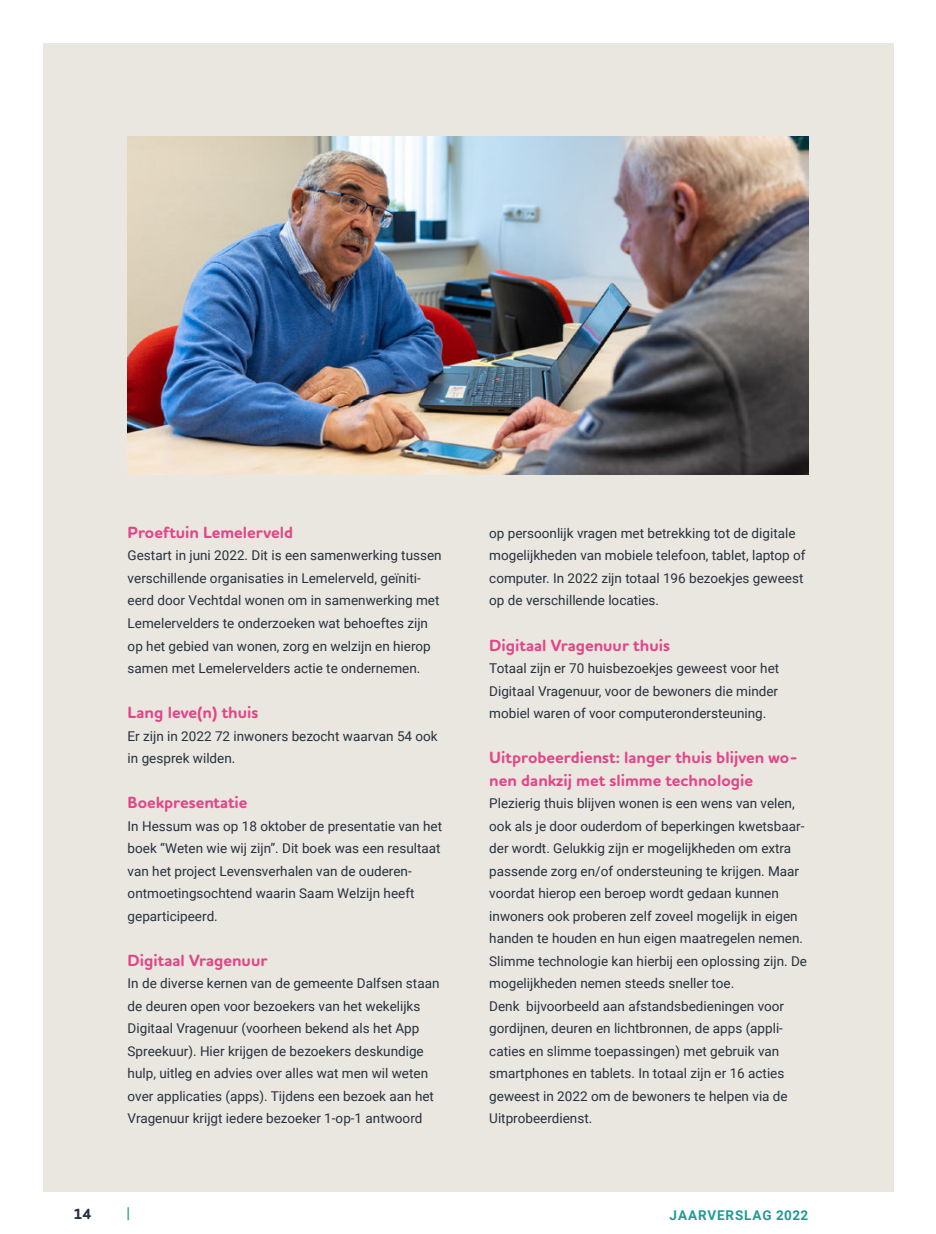
<style>
.page{position:relative;width:936px;height:1234px;background:#fff}
.page>*{position:absolute;margin:0;border:0;box-sizing:border-box;transform-origin:0 0}
.t1{font:700 16.5px/22.5px "Houschka Rounded";color:#e34688}
.t2{font:700 15px "Houschka Rounded";color:#26313e}
.t3{font:13.5px/22.5px "Roboto";color:#26313e}
.t4{font:700 13.5px "Roboto";letter-spacing:.065em;color:#1f9b96}
.t5{font:13.5px "Merriweather";color:#1f9b96}
</style>
<div class="page">
<div style="left:43px;top:43px;width:850px;height:1148px;background:#eae7e0"></div>
<img style="left:128px;top:136px;width:680px;height:338px">
<p class="t1" style="left:128px;top:522px;width:167px">Proeftuin Lemelerveld</p>
<p class="t3" style="left:128px;top:545px;width:315px">Gestart in juni 2022. Dit is een samenwerking tussen verschillende organisaties in Lemelerveld, geïniti&shy;eerd door Vechtdal wonen om in samenwerking met Lemelervelders te onderzoeken wat behoeftes zijn op het gebied van wonen, zorg en welzijn en hierop samen met Lemelervelders actie te ondernemen.</p>
<p class="t1" style="left:128px;top:702px;width:132px">Lang leve(n) thuis</p>
<p class="t3" style="left:128px;top:725px;width:311px">Er zijn in 2022 72 inwoners bezocht waarvan 54 ook in gesprek wilden.</p>
<p class="t1" style="left:128px;top:792px;width:121px">Boekpresentatie</p>
<p class="t3" style="left:128px;top:815px;width:316px">In Hessum was op 18 oktober de presentatie van het boek “Weten wie wij zijn”. Dit boek was een resultaat van het project Levensverhalen van de ouderen&shy;ontmoetingsochtend waarin Saam Welzijn heeft geparticipeerd.</p>
<p class="t1" style="left:128px;top:949px;width:141px">Digitaal Vragenuur</p>
<p class="t3" style="left:128px;top:973px;width:313px">In de diverse kernen van de gemeente Dalfsen staan de deuren open voor bezoekers van het wekelijks Digitaal Vragenuur (voorheen bekend als het App Spreekuur). Hier krijgen de bezoekers deskundige hulp, uitleg en advies over alles wat men wil weten over applicaties (apps). Tijdens een bezoek aan het Vragenuur krijgt iedere bezoeker 1-op-1 antwoord</p>
<p class="t3" style="left:489px;top:523px;width:318px">op persoonlijk vragen met betrekking tot de digitale mogelijkheden van mobiele telefoon, tablet, laptop of computer. In 2022 zijn totaal 196 bezoekjes geweest op de verschillende locaties.</p>
<p class="t1" style="left:489px;top:634px;width:182px">Digitaal Vragenuur thuis</p>
<p class="t3" style="left:489px;top:658px;width:291px;text-align:justify">Totaal zijn er 70 huisbezoekjes geweest voor het Digitaal Vragenuur, voor de bewoners die minder mobiel waren of voor computerondersteuning.</p>
<p class="t1" style="left:489px;top:747px;width:310px">Uitprobeerdienst: langer thuis blijven wo&shy;nen dankzij met slimme technologie</p>
<p class="t3" style="left:489px;top:793px;width:319px">Plezierig thuis blijven wonen is een wens van velen, ook als je door ouderdom of beperkingen kwetsbaar&shy;der wordt. Gelukkig zijn er mogelijkheden om extra passende zorg en/of ondersteuning te krijgen. Maar voordat hierop een beroep wordt gedaan kunnen inwoners ook proberen zelf zoveel mogelijk in eigen handen te houden en hun eigen maatregelen nemen.<br>Slimme technologie kan hierbij een oplossing zijn. De mogelijkheden nemen steeds sneller toe.<br>Denk bijvoorbeeld aan afstandsbedieningen voor gordijnen, deuren en lichtbronnen, de apps (appli&shy;caties en slimme toepassingen) met gebruik van smartphones en tablets. In totaal zijn er 16 acties geweest in 2022 om de bewoners te helpen via de Uitprobeerdienst.</p>
<p class="t2" style="left:73px;top:1206px;width:19px">14</p>
<p class="t5" style="left:125px;top:1206px;width:7px">|</p>
<p class="t4" style="left:669px;top:1207px;width:140px">JAARVERSLAG 2022</p>
</div>
